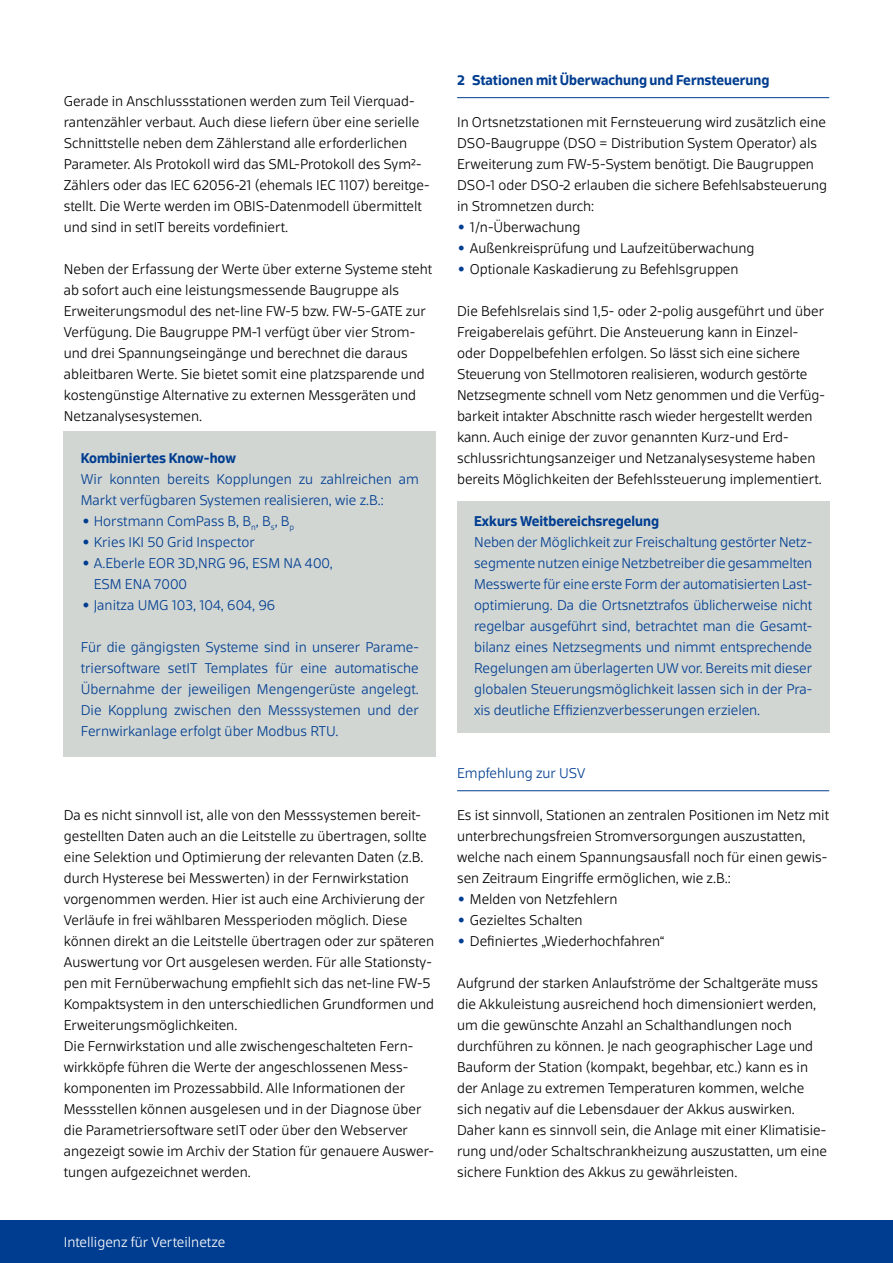
<style>
.page{position:relative;width:893px;height:1263px;background:#fff}
.page>*{position:absolute;margin:0;border:0;box-sizing:border-box;transform-origin:0 0}
.t1{font:300 13.5px/21px "Scuba Pro";color:#000}
.t2{font:300 13.5px/21px "Scuba Pro";color:#003d90}
.t3{font:700 13.5px "Scuba Pro";color:#003d90}
.t4{font:300 13.5px "Scuba Pro";color:#fff}
.s1{font-weight:700;color:#003d90}
</style>
<div class="page">
<div style="left:0;top:1220px;width:893px;height:43px;background:#003d90"></div>
<div style="left:64px;top:432px;width:372px;height:325px;background:#d1d6d3"></div>
<hr style="left:457px;top:97px;width:372px;height:1px;background:#003d90">
<hr style="left:457px;top:790px;width:372px;height:1px;background:#003d90">
<div style="left:457px;top:501px;width:372px;height:231px;background:#d1d6d3"></div>
<p class="t1" style="left:64px;top:90px;width:367px">Gerade in Anschlussstationen werden zum Teil Vierquad&shy;rantenzähler verbaut. Auch diese liefern über eine serielle Schnittstelle neben dem Zählerstand alle erforderlichen Parameter. Als Protokoll wird das SML-Protokoll des Sym²- Zählers oder das IEC 62056-21 (ehemals IEC 1107) bereitge&shy;stellt. Die Werte werden im OBIS-Datenmodell übermittelt und sind in setIT bereits vordefiniert.</p>
<p class="t1" style="left:64px;top:258px;width:370px">Neben der Erfassung der Werte über externe Systeme steht ab sofort auch eine leistungsmessende Baugruppe als Erweiterungsmodul des net-line FW-5 bzw. FW-5-GATE zur Verfügung. Die Baugruppe PM-1 verfügt über vier Strom&shy;und drei Spannungseingänge und berechnet die daraus ableitbaren Werte. Sie bietet somit eine platzsparende und kostengünstige Alternative zu externen Messgeräten und Netzanalysesystemen.</p>
<p class="t3" style="left:81px;top:449px;width:157px">Kombiniertes Know-how</p>
<p class="t2" style="left:81px;top:468px;width:340px">Wir konnten bereits Kopplungen zu zahlreichen am<br>Markt verfügbaren Systemen realisieren, wie z.B.:</p>
<p class="t2" style="left:82px;top:510px;width:214px">• Horstmann ComPass B, B<sub>n</sub>, B<sub>s</sub>, B<sub>p</sub></p>
<p class="t2" style="left:82px;top:531px;width:174px">• Kries IKI 50 Grid Inspector</p>
<p class="t2" style="left:94px;top:552px;width:240px;text-indent:-12px">• A.Eberle EOR 3D,NRG 96, ESM NA 400,<br>ESM ENA 7000</p>
<p class="t2" style="left:82px;top:594px;width:195px">• Janitza UMG 103, 104, 604, 96</p>
<p class="t2" style="left:81px;top:636px;width:340px;text-align:justify">Für die gängigsten Systeme sind in unserer Parame&shy;triersoftware setIT Templates für eine automatische Übernahme der jeweiligen Mengengerüste angelegt.<br>Die Kopplung zwischen den Messsystemen und der Fernwirkanlage erfolgt über Modbus RTU.</p>
<p class="t1" style="left:64px;top:804px;width:372px">Da es nicht sinnvoll ist, alle von den Messsystemen bereit&shy;gestellten Daten auch an die Leitstelle zu übertragen, sollte eine Selektion und Optimierung der relevanten Daten (z.B. durch Hysterese bei Messwerten) in der Fernwirkstation vorgenommen werden. Hier ist auch eine Archivierung der Verläufe in frei wählbaren Messperioden möglich. Diese können direkt an die Leitstelle übertragen oder zur späteren Auswertung vor Ort ausgelesen werden. Für alle Stationsty&shy;pen mit Fernüberwachung empfiehlt sich das net-line FW-5<br>Kompaktsystem in den unterschiedlichen Grundformen und Erweiterungsmöglichkeiten.<br>Die Fernwirkstation und alle zwischengeschalteten Fern&shy;wirkköpfe führen die Werte der angeschlossenen Mess&shy;komponenten im Prozessabbild. Alle Informationen der Messstellen können ausgelesen und in der Diagnose über die Parametriersoftware setIT oder über den Webserver angezeigt sowie im Archiv der Station für genauere Auswer&shy;tungen aufgezeichnet werden.</p>
<p class="t4" style="left:64px;top:1234px;width:163px">Intelligenz für Verteilnetze</p>
<p class="t3" style="left:457px;top:71px;width:314px">2 Stationen mit Überwachung und Fernsteuerung</p>
<p class="t1" style="left:457px;top:111px;width:372px">In Ortsnetzstationen mit Fernsteuerung wird zusätzlich eine DSO-Baugruppe (DSO = Distribution System Operator) als Erweiterung zum FW-5-System benötigt. Die Baugruppen DSO-1 oder DSO-2 erlauben die sichere Befehlsabsteuerung in Stromnetzen durch:</p>
<p class="t1" style="left:457px;top:216px;width:125px"><span class="s1">•</span> 1/n-Überwachung</p>
<p class="t1" style="left:457px;top:237px;width:299px"><span class="s1">•</span> Außenkreisprüfung und Laufzeitüberwachung</p>
<p class="t1" style="left:457px;top:258px;width:283px"><span class="s1">•</span> Optionale Kaskadierung zu Befehlsgruppen</p>
<p class="t1" style="left:457px;top:300px;width:369px">Die Befehlsrelais sind 1,5- oder 2-polig ausgeführt und über Freigaberelais geführt. Die Ansteuerung kann in Einzel&shy;oder Doppelbefehlen erfolgen. So lässt sich eine sichere Steuerung von Stellmotoren realisieren, wodurch gestörte Netzsegmente schnell vom Netz genommen und die Verfüg&shy;barkeit intakter Abschnitte rasch wieder hergestellt werden kann. Auch einige der zuvor genannten Kurz-und Erd&shy;schlussrichtungsanzeiger und Netzanalysesysteme haben bereits Möglichkeiten der Befehlssteuerung implementiert.</p>
<p class="t3" style="left:474px;top:512px;width:186px">Exkurs Weitbereichsregelung</p>
<p class="t2" style="left:474px;top:531px;width:340px;text-align:justify">Neben der Möglichkeit zur Freischaltung gestörter Netz&shy;segmente nutzen einige Netzbetreiber die gesammelten Messwerte für eine erste Form der automatisierten Last&shy;optimierung. Da die Ortsnetztrafos üblicherweise nicht regelbar ausgeführt sind, betrachtet man die Gesamt&shy;bilanz eines Netzsegments und nimmt entsprechende Regelungen am überlagerten UW vor. Bereits mit dieser globalen Steuerungsmöglichkeit lassen sich in der Pra&shy;xis deutliche Effizienzverbesserungen erzielen.</p>
<p class="t2" style="left:457px;top:762px;width:130px">Empfehlung zur USV</p>
<p class="t1" style="left:457px;top:804px;width:374px">Es ist sinnvoll, Stationen an zentralen Positionen im Netz mit unterbrechungsfreien Stromversorgungen auszustatten, welche nach einem Spannungsausfall noch für einen gewis&shy;sen Zeitraum Eingriffe ermöglichen, wie z.B.:</p>
<p class="t1" style="left:457px;top:888px;width:162px"><span class="s1">•</span> Melden von Netzfehlern</p>
<p class="t1" style="left:457px;top:909px;width:127px"><span class="s1">•</span> Gezieltes Schalten</p>
<p class="t1" style="left:457px;top:930px;width:209px"><span class="s1">•</span> Definiertes „Wiederhochfahren“</p>
<p class="t1" style="left:457px;top:972px;width:371px">Aufgrund der starken Anlaufströme der Schaltgeräte muss die Akkuleistung ausreichend hoch dimensioniert werden, um die gewünschte Anzahl an Schalthandlungen noch durchführen zu können. Je nach geographischer Lage und Bauform der Station (kompakt, begehbar, etc.) kann es in der Anlage zu extremen Temperaturen kommen, welche sich negativ auf die Lebensdauer der Akkus auswirken.<br>Daher kann es sinnvoll sein, die Anlage mit einer Klimatisie&shy;rung und/oder Schaltschrankheizung auszustatten, um eine sichere Funktion des Akkus zu gewährleisten.</p>
</div>
